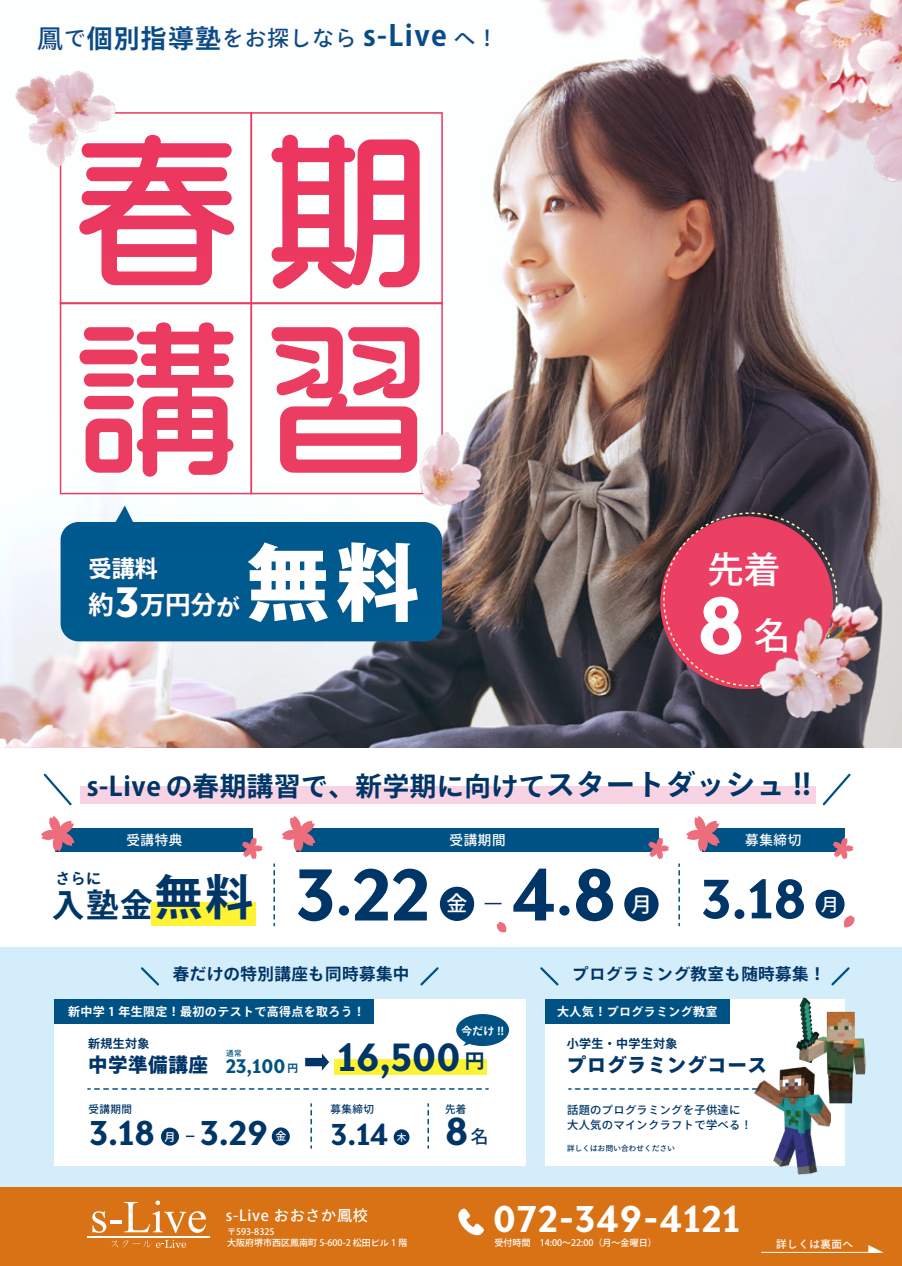
<style>
.page{position:relative;width:902px;height:1266px;background:#fff}
.page>*{position:absolute;margin:0;border:0;box-sizing:border-box;transform-origin:0 0}
.t1{font:163.95px/187.5px "VDL Logo Maru Regular";color:#e73656}
.t2{font:500 83.85px "Base 900 Sans OT";color:#fff}
.t3{font:800 83.7px "Ryo Gothic Plus N";color:#fff}
.t4{font:500 76.5px "Base 900 Sans OT";color:#003567}
.t5{font:500 57.75px "Base 900 Sans OT";color:#003567}
.t6{font:500 41.1px "Base 900 Sans OT";color:#003567}
.t7{font:500 40.8px "Base 900 Sans OT";color:#003567}
.t8{font:500 39px "Base 900 Sans OT";letter-spacing:.025em;color:#fff}
.t9{font:500 36.3px "Ryo Gothic Plus N";color:#fff}
.t10{font:500 36px "Base 900 Sans OT";color:#003567}
.t11{font:700 32.55px "Ryo Gothic Plus N";color:#003567}
.t12{font:500 31.5px "Base 900 Sans OT";color:#003567}
.t13{font:700 26.55px "Ryo Gothic Plus N";letter-spacing:.025em;color:#003567}
.t14{font:700 25.5px "Ryo Gothic Plus N";color:#fff}
.t15{font:700 23.1px "Ryo Gothic Plus N";color:#fff}
.t16{font:500 21.45px "Ryo Gothic Plus N";letter-spacing:.05em;color:#005184}
.t17{font:500 20.85px "Ryo Gothic Plus N";color:#fff}
.t18{font:500 20.55px "Base 900 Sans OT";color:#005184}
.t19{font:800 19.5px "Ryo Gothic Plus N";letter-spacing:.03em;color:#003567}
.t20{font:500 17.7px "Ryo Gothic Plus N";color:#003567}
.t21{font:500 17.55px "Ryo Gothic Plus N";color:#fff}
.t22{font:700 16.5px "Ryo Gothic Plus N";letter-spacing:.025em;color:#003567}
.t23{font:500 15px "Ryo Gothic Plus N";letter-spacing:.05em;color:#fff}
.t24{font:700 15px "Ryo Gothic Plus N";color:#003567}
.t25{font:500 13.5px "Ryo Gothic Plus N";letter-spacing:.05em;color:#fff}
.t26{font:700 12px "Ryo Gothic Plus N";letter-spacing:.03em;color:#fff}
.t27{font:700 12px "Ryo Gothic Plus N";letter-spacing:.03em;color:#003567}
.t28{font:500 11.25px/15px "Ryo Gothic Plus N";letter-spacing:.03em;color:#003567}
.t29{font:500 10.95px "Ryo Gothic Plus N";color:#fff}
.t30{font:700 10.8px "Ryo Gothic Plus N";color:#fff}
.t31{font:700 10.65px "Ryo Gothic Plus N";color:#005184}
.t32{font:500 10.5px "Ryo Gothic Plus N";letter-spacing:.05em;color:#003567}
.t33{font:500 10.5px "Ryo Gothic Plus N";letter-spacing:.05em;color:#fff}
.t34{font:500 9.6px "Ryo Gothic Plus N";color:#fff}
.t35{font:500 9px "Ryo Gothic Plus N";color:#fff}
.t36{font:500 7.5px "Ryo Gothic Plus N";letter-spacing:.03em;color:#003567}
.t37{font:500 7.5px "Ryo Gothic Plus N";color:#005184}
.s1{font-size:25.8px}
.s2{font-weight:700;font-size:25.8px}
.s3{font-weight:700;font-size:28.65px}
.s4{font-family:"Base 900 Sans OT";font-size:44.4px}
.s5{font-size:24px}
.s6{font-size:29.25px}
.s7{font-size:48.3px}
.s8{font-size:60px}
.s9{font-family:"Ryo Gothic Plus N";font-weight:700;font-size:19.8px}
</style>
<div class="page">
<div style="left:0;top:947px;width:901px;height:239px;background:#d3edfb"></div>
<svg style="left:43px;top:773px;width:29px;height:33px"></svg>
<svg style="left:822px;top:773px;width:29px;height:33px"></svg>
<div style="left:439px;top:886px;width:35px;height:35px;background:#003567;border-radius:50%"></div>
<div style="left:624px;top:887px;width:34px;height:34px;background:#003567;border-radius:50%"></div>
<div style="left:815px;top:889px;width:29px;height:29px;background:#003567;border-radius:50%"></div>
<svg style="left:484px;top:903px;width:17px;height:1px"></svg>
<svg style="left:678px;top:864px;width:1px;height:61px"></svg>
<svg style="left:273px;top:864px;width:2px;height:61px"></svg>
<div style="left:296px;top:828px;width:362px;height:23px;background:#005184"></div>
<div style="left:701px;top:828px;width:143px;height:23px;background:#005184"></div>
<div style="left:55px;top:828px;width:198px;height:23px;background:#005184"></div>
<div style="left:151px;top:902px;width:104px;height:23px;background:#fff333"></div>
<svg style="left:282px;top:816px;width:33px;height:35px"></svg>
<svg style="left:686px;top:816px;width:33px;height:35px"></svg>
<svg style="left:41px;top:816px;width:33px;height:35px"></svg>
<svg style="left:647px;top:837px;width:21px;height:22px"></svg>
<svg style="left:832px;top:837px;width:21px;height:22px"></svg>
<svg style="left:242px;top:837px;width:20px;height:22px"></svg>
<svg style="left:496px;top:922px;width:11px;height:11px"></svg>
<svg style="left:843px;top:915px;width:12px;height:12px"></svg>
<img style="left:0;top:0;width:901px;height:747px">
<div style="left:54px;top:999px;width:471px;height:166px;background:#fff"></div>
<div style="left:545px;top:999px;width:299px;height:166px;background:#fff"></div>
<div style="left:0;top:1186px;width:901px;height:80px;background:#d97215"></div>
<svg style="left:111px;top:1240px;width:75px;height:8px"></svg>
<svg style="left:92px;top:1200px;width:114px;height:33px"></svg>
<hr style="left:87px;top:1236px;width:122px;height:2px;background:#fff">
<div style="left:161px;top:1127px;width:18px;height:18px;background:#003567;border-radius:50%"></div>
<div style="left:271px;top:1127px;width:19px;height:18px;background:#003567;border-radius:50%"></div>
<div style="left:393px;top:1129px;width:16px;height:16px;background:#003567;border-radius:50%"></div>
<svg style="left:186px;top:1135px;width:8px;height:2px"></svg>
<svg style="left:305px;top:1053px;width:24px;height:17px"></svg>
<div style="left:334px;top:1059px;width:153px;height:16px;background:#fff333"></div>
<div style="left:80px;top:786px;width:735px;height:18px;background:#f8d3e3"></div>
<svg style="left:310px;top:1104px;width:2px;height:44px"></svg>
<svg style="left:427px;top:1104px;width:2px;height:44px"></svg>
<svg style="left:88px;top:1088px;width:400px;height:1px"></svg>
<svg style="left:568px;top:1088px;width:186px;height:1px"></svg>
<svg style="left:456px;top:1014px;width:53px;height:32px"></svg>
<div style="left:545px;top:999px;width:184px;height:24px;background:#005184"></div>
<img style="left:796px;top:997px;width:69px;height:106px">
<hr style="left:760px;top:1252px;width:119px;height:1px;background:#fff">
<svg style="left:867px;top:1245px;width:15px;height:7px"></svg>
<svg style="left:754px;top:1063px;width:76px;height:112px"></svg>
<div style="left:54px;top:999px;width:319px;height:24px;background:#005184"></div>
<svg style="left:458px;top:1208px;width:26px;height:27px"></svg>
<svg style="left:141px;top:967px;width:18px;height:19px"></svg>
<svg style="left:420px;top:967px;width:19px;height:19px"></svg>
<svg style="left:540px;top:967px;width:19px;height:19px"></svg>
<svg style="left:831px;top:967px;width:19px;height:19px"></svg>
<h3 class="t16" style="left:37px;top:25px;width:462px"><span class="s1">鳳</span>で<span class="s2">個別指導塾</span>をお探しなら <span class="s3">s-Live</span> へ！</h3>
<h1 class="t1" style="left:75px;top:111px;width:357px">春期講習</h1>
<h3 class="t15" style="left:89px;top:554px;width:71px">受講料</h3>
<h3 class="t14" style="left:89px;top:588px;width:153px">約<span class="s4">3</span>万円分<span class="s5">が</span></h3>
<h3 class="t3" style="left:246px;top:528px;width:175px">無料</h3>
<h3 class="t9" style="left:707px;top:547px;width:74px">先着</h3>
<h2 class="t2" style="left:696px;top:573px;width:49px">8</h2>
<h3 class="t9" style="left:753px;top:613px;width:38px">名</h3>
<h3 class="t13" style="left:87px;top:769px;width:725px">s-Live の春期講習で、新学期に向けて<span class="s6">スタートダッシュ !!</span></h3>
<h3 class="t25" style="left:126px;top:831px;width:58px">受講特典</h3>
<h3 class="t25" style="left:449px;top:831px;width:58px">受講期間</h3>
<h3 class="t25" style="left:744px;top:831px;width:58px">募集締切</h3>
<h3 class="t11" style="left:52px;top:884px;width:203px">入塾金<span class="s7">無料</span></h3>
<h3 class="t4" style="left:511px;top:847px;width:106px">4<span class="s8">.</span>8</h3>
<h3 class="t4" style="left:296px;top:847px;width:135px">3<span class="s8">.</span>22</h3>
<h3 class="t24" style="left:55px;top:868px;width:47px">さらに</h3>
<h3 class="t5" style="left:701px;top:863px;width:106px">3.18</h3>
<h3 class="t17" style="left:446px;top:890px;width:22px">金</h3>
<h3 class="t17" style="left:630px;top:891px;width:22px">月</h3>
<h3 class="t21" style="left:820px;top:893px;width:19px">月</h3>
<h3 class="t22" style="left:173px;top:964px;width:238px">春だけの特別講座も同時募集中</h3>
<h3 class="t22" style="left:571px;top:964px;width:255px">プログラミング教室も随時募集！</h3>
<h3 class="t26" style="left:68px;top:1004px;width:298px">新中学 1 年生限定！最初のテストで高得点を取ろう！</h3>
<h3 class="t26" style="left:557px;top:1004px;width:162px">大人気！プログラミング教室</h3>
<p class="t30" style="left:461px;top:1024px;width:44px">今だけ !!</p>
<h3 class="t27" style="left:88px;top:1036px;width:63px">新規生対象</h3>
<p class="t37" style="left:226px;top:1049px;width:17px">通常</p>
<h3 class="t19" style="left:88px;top:1052px;width:121px">中学準備講座</h3>
<p class="t31" style="left:287px;top:1061px;width:12px">円</p>
<h3 class="t18" style="left:225px;top:1053px;width:61px">23,100</h3>
<h3 class="t6" style="left:337px;top:1032px;width:148px">16,500 <span class="s9">円</span></h3>
<h3 class="t27" style="left:566px;top:1036px;width:112px">小学生・中学生対象</h3>
<h3 class="t19" style="left:566px;top:1052px;width:201px">プログラミングコース</h3>
<p class="t32" style="left:88px;top:1102px;width:45px">受講期間</p>
<p class="t32" style="left:330px;top:1102px;width:45px">募集締切</p>
<h3 class="t10" style="left:200px;top:1110px;width:69px">3.29</h3>
<h3 class="t12" style="left:331px;top:1114px;width:59px">3.14</h3>
<p class="t34" style="left:396px;top:1131px;width:11px">木</p>
<h3 class="t10" style="left:90px;top:1110px;width:67px">3.18</h3>
<p class="t29" style="left:164px;top:1129px;width:12px">月</p>
<p class="t29" style="left:275px;top:1129px;width:12px">金</p>
<p class="t32" style="left:445px;top:1102px;width:22px">先着</p>
<h3 class="t7" style="left:445px;top:1105px;width:25px">8</h3>
<h3 class="t20" style="left:470px;top:1125px;width:19px">名</h3>
<p class="t28" style="left:566px;top:1103px;width:186px">話題のプログラミングを子供達に大人気のマインクラフトで学べる！</p>
<p class="t36" style="left:566px;top:1143px;width:109px">詳しくはお問い合わせください</p>
<h3 class="t23" style="left:226px;top:1205px;width:143px">s-Live おおさか鳳校</h3>
<p class="t35" style="left:227px;top:1226px;width:49px">〒593-8325</p>
<h3 class="t8" style="left:492px;top:1194px;width:248px">072-349-4121</h3>
<p class="t35" style="left:227px;top:1236px;width:182px">大阪府堺市西区鳳南町 5-600-2 松田ビル 1 階</p>
<p class="t35" style="left:494px;top:1236px;width:163px">受付時間　14:00～22:00（月～金曜日）</p>
<p class="t33" style="left:775px;top:1237px;width:78px">詳しくは裏面へ</p>
</div>
